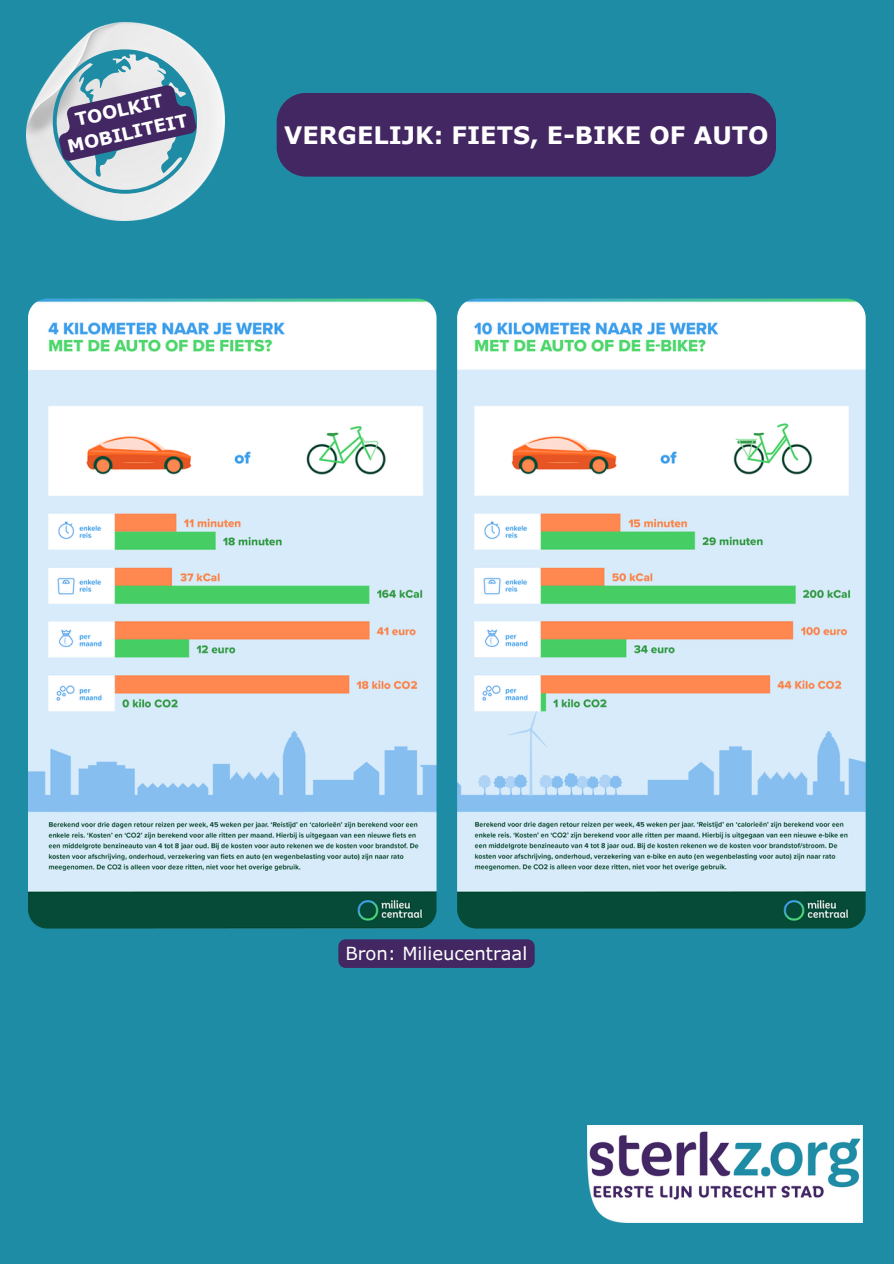
<style>
.page{position:relative;width:894px;height:1264px;background:#fff}
.page>*{position:absolute;margin:0;border:0;box-sizing:border-box;transform-origin:0 0}
.t1{font:700 24px "Verdana Pro";color:#fff}
.t2{font:18px "Verdana Pro";color:#fff}
.t3{font:700 17.85px/24.3px "Verdana Pro";color:#fff;text-align:center}
</style>
<div class="page">
<div style="left:0;top:0;width:893px;height:1263px;background:#1f8ca5"></div>
<img style="left:587px;top:1125px;width:275px;height:97px">
<div style="left:276px;top:93px;width:499px;height:84px;background:#432763;border-radius:29px"></div>
<img style="left:26px;top:22px;width:198px;height:198px">
<img style="left:28px;top:299px;width:408px;height:629px">
<img style="left:457px;top:299px;width:408px;height:629px">
<svg style="left:52px;top:49px;width:145px;height:144px"></svg>
<div style="left:338px;top:939px;width:196px;height:28px;background:#432763;border-radius:7px"></div>
<h1 class="t3" style="left:59px;top:111px;width:124px;rotate:-13deg">TOOLKIT<br>MOBILITEIT</h1>
<p class="t1" style="left:284px;top:119px;width:486px">VERGELIJK: FIETS, E-BIKE OF AUTO</p>
<p class="t2" style="left:345px;top:941px;width:183px">Bron: Milieucentraal</p>
</div>
